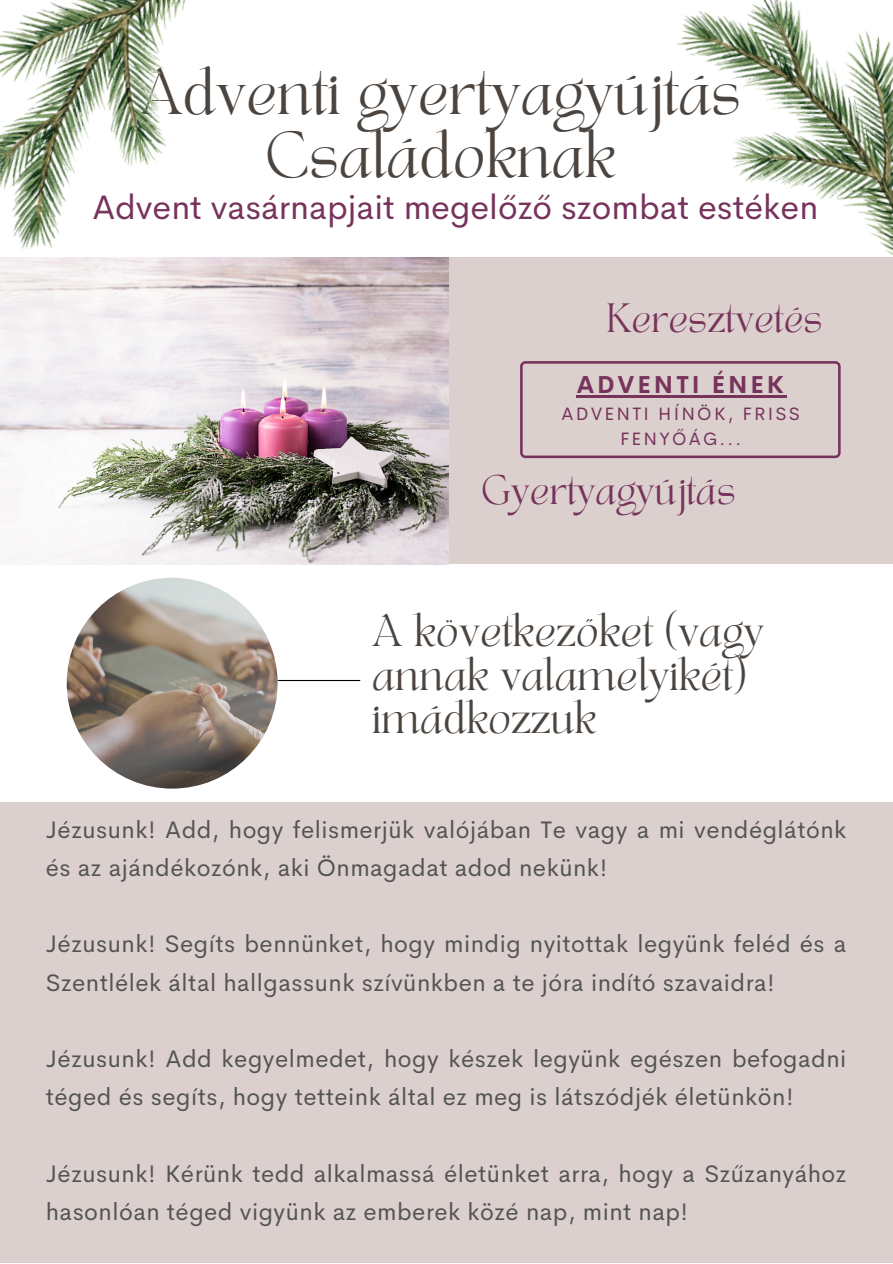
<style>
.page{position:relative;width:893px;height:1264px;background:#fff}
.page>*{position:absolute;margin:0;border:0;box-sizing:border-box;transform-origin:0 0}
.t1{font:45px "TANAEGEAN";color:#4b443f}
.t2{font:34.05px "Cerebri Sans";color:#77335c}
.t3{font:31.5px/43.8px "TANAEGEAN";color:#4b443f}
.t4{font:28.65px "TANAEGEAN";color:#77335c}
.t5{font:24px/38.2px "Cerebri Sans";letter-spacing:.02em;color:#545454}
.t6{font:700 24px "Cerebri Sans";letter-spacing:.125em;color:#77335c}
.t7{font:18px/24.8px "Cerebri Sans";letter-spacing:.125em;color:#77335c;text-align:center}
</style>
<div class="page">
<img style="left:0;top:257px;width:448px;height:307px">
<div style="left:449px;top:257px;width:443px;height:307px;background:#dbd0cd"></div>
<div style="left:0;top:802px;width:892px;height:460px;background:#dbd0cd"></div>
<svg style="left:520px;top:361px;width:320px;height:97px"></svg>
<img style="left:67px;top:577px;width:210px;height:211px;border-radius:50%">
<hr style="left:278px;top:680px;width:82px;height:1px;background:#000">
<img style="left:676px;top:0;width:216px;height:255px">
<hr style="left:576px;top:395px;width:210px;height:3px;background:#77335c">
<img style="left:0;top:0;width:186px;height:249px">
<p class="t1" style="left:139px;top:66px;width:603px">Adventi gyertyagyújtás</p>
<p class="t1" style="left:265px;top:128px;width:352px">Családoknak</p>
<p class="t2" style="left:92px;top:185px;width:727px">Advent vasárnapjait megelőző szombat estéken</p>
<p class="t4" style="left:606px;top:301px;width:218px">Keresztvetés</p>
<p class="t6" style="left:576px;top:369px;width:209px">ADVENTI ÉNEK</p>
<p class="t7" style="left:561px;top:401px;width:240px">ADVENTI HÍNÖK, FRISS<br>FENYŐÁG...</p>
<p class="t4" style="left:481px;top:473px;width:256px">Gyertyagyújtás</p>
<p class="t3" style="left:372px;top:613px;width:393px">A következőket (vagy annak valamelyikét) imádkozzuk</p>
<p class="t5" style="left:46px;top:810px;width:802px">Jézusunk! Add, hogy felismerjük valójában Te vagy a mi vendéglátónk és az ajándékozónk, aki Önmagadat adod nekünk!</p>
<p class="t5" style="left:46px;top:924px;width:802px">Jézusunk! Segíts bennünket, hogy mindig nyitottak legyünk feléd és a<br>Szentlélek által hallgassunk szívünkben a te jóra indító szavaidra!</p>
<p class="t5" style="left:46px;top:1039px;width:802px">Jézusunk! Add kegyelmedet, hogy készek legyünk egészen befogadni téged és segíts, hogy tetteink által ez meg is látszódjék életünkön!</p>
<p class="t5" style="left:46px;top:1154px;width:802px">Jézusunk! Kérünk tedd alkalmassá életünket arra, hogy a Szűzanyához hasonlóan téged vigyünk az emberek közé nap, mint nap!</p>
</div>
